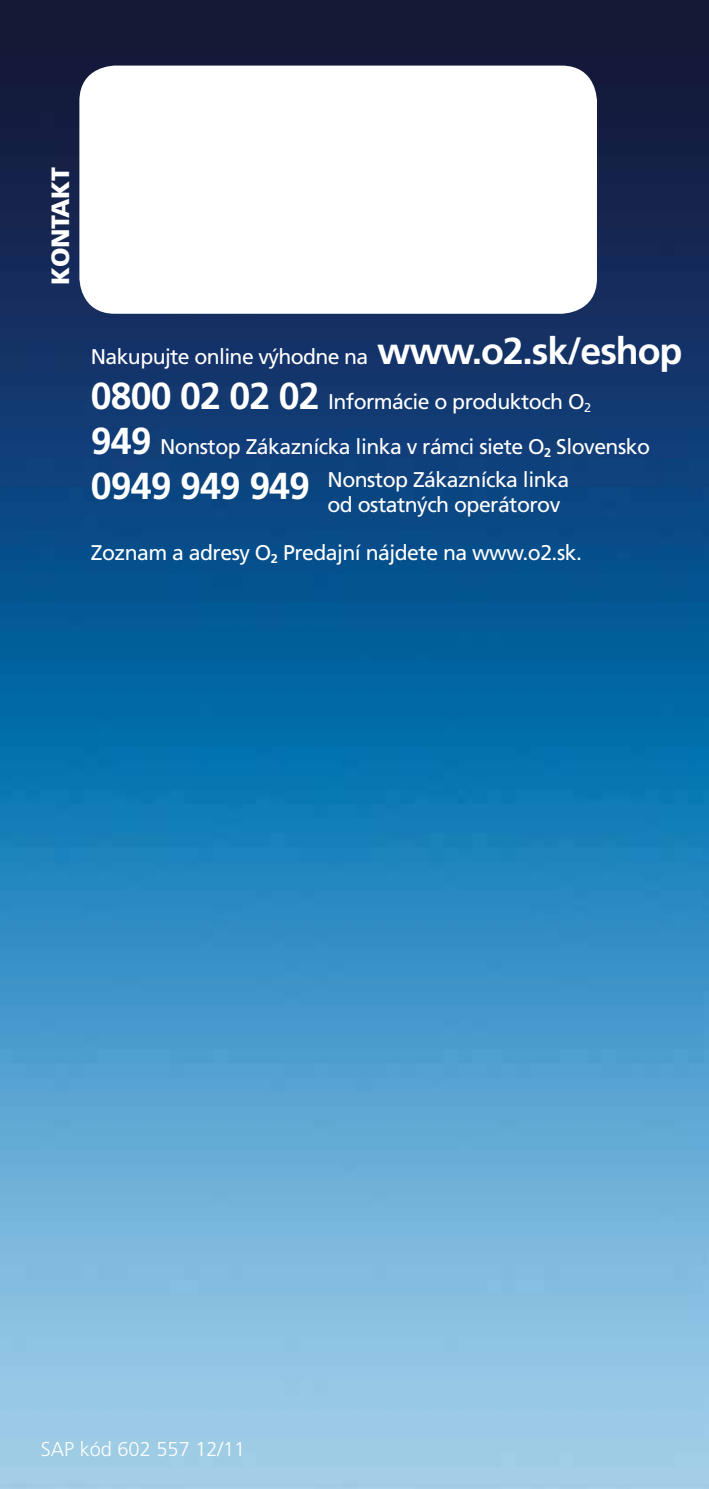
<style>
.page{position:relative;width:709px;height:1489px;background:#fff}
.page>*{position:absolute;margin:0;border:0;box-sizing:border-box;transform-origin:0 0}
.t1{font:700 37.5px "Frutiger CE";letter-spacing:-.025em;color:#fff}
.t2{font:900 25px "Frutiger CE";letter-spacing:-.02em;color:#fff}
.t3{font:21.25px/45px "Frutiger CE";letter-spacing:-.025em;color:#fff}
.t4{font:300 20px "Frutiger CE";color:#fff}
.s1{font-weight:700;font-size:37.5px}
</style>
<div class="page">
<img style="left:0;top:0;width:709px;height:1488px">
<div style="left:79px;top:66px;width:518px;height:248px;background:#fff;border-radius:35px"></div>
<p class="t2" style="left:46px;top:285px;width:119px;rotate:-90deg">KONTAKT</p>
<p class="t3" style="left:91px;top:334px;width:593px">Nakupujte online výhodne na <span class="s1">www.o2.sk/eshop<br>0800 02 02 02</span> Informácie o produktoch O<sub>2<br></sub><span class="s1">949</span> Nonstop Zákaznícka linka v rámci siete O<sub>2</sub> Slovensko</p>
<h1 class="t1" style="left:91px;top:464px;width:221px">0949 949 949</h1>
<p class="t3" style="left:327px;top:466px;width:243px;line-height:25.5px">Nonstop Zákaznícka linka od ostatných operátorov</p>
<p class="t3" style="left:91px;top:530px;width:492px">Zoznam a adresy O<sub>2</sub> Predajní nájdete na www.o2.sk.</p>
<p class="t4" style="left:41px;top:1437px;width:206px">SAP kód 602 557 12/11</p>
</div>
